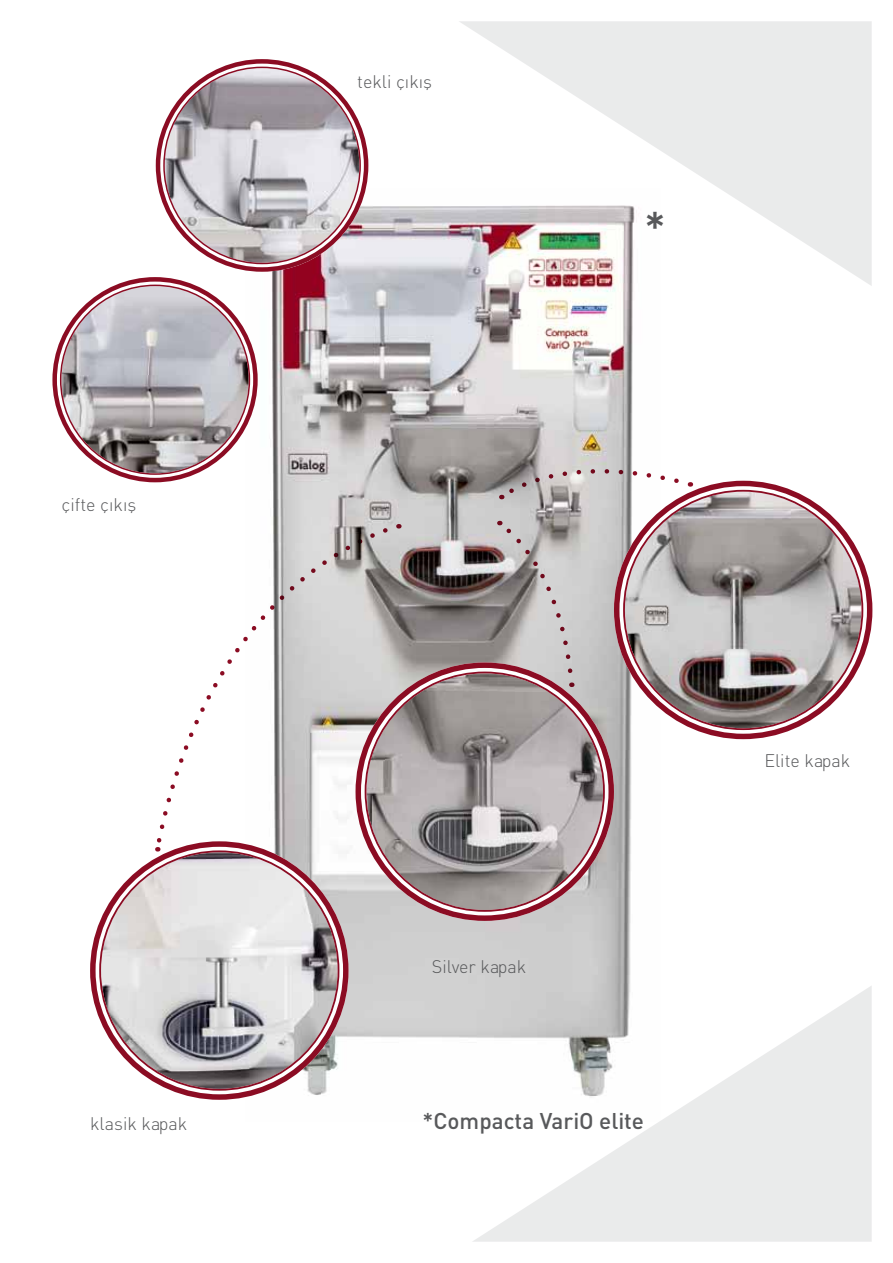
<style>
.page{position:relative;width:893px;height:1263px;background:#fff}
.page>*{position:absolute;margin:0;border:0;box-sizing:border-box;transform-origin:0 0}
.t1{font:45px "DIN Medium Tr";color:#58595b}
.t2{font:22.5px "DIN Medium Tr";color:#58595b}
.t3{font:18px "DINT Light Tr";color:#58595b}
</style>
<div class="page">
<img style="left:245px;top:189px;width:415px;height:908px">
<img style="left:361px;top:668px;width:247px;height:247px;border-radius:124px">
<img style="left:160px;top:64px;width:204px;height:203px;border-radius:102px">
<div style="left:156px;top:59px;width:212px;height:213px;border:9px solid #fff;border-radius:50%"></div>
<img style="left:57px;top:282px;width:196px;height:196px;border-radius:98px">
<div style="left:52px;top:277px;width:206px;height:205px;border:9px solid #fff;border-radius:50%"></div>
<div style="left:52px;top:277px;width:206px;height:205px;border:4px solid #8b0c23;border-radius:50%"></div>
<img style="left:96px;top:847px;width:247px;height:247px;border-radius:124px">
<div style="left:90px;top:841px;width:259px;height:259px;border:11px solid #fff;border-radius:50%"></div>
<img style="left:619px;top:486px;width:248px;height:248px;border-radius:124px">
<div style="left:614px;top:481px;width:258px;height:258px;border:11px solid #fff;border-radius:50%"></div>
<svg style="left:472px;top:985px;width:400px;height:257px;fill:#eaebeb"></svg>
<svg style="left:459px;top:21px;width:413px;height:265px;fill:#eaebeb"></svg>
<svg style="left:155px;top:525px;width:236px;height:323px"></svg>
<svg style="left:501px;top:459px;width:181px;height:40px"></svg>
<svg style="left:498px;top:521px;width:77px;height:155px;background:#b7b0b0"></svg>
<p class="t3" style="left:62px;top:493px;width:76px">çifte çıkış</p>
<p class="t3" style="left:90px;top:1113px;width:99px">klasik kapak</p>
<p class="t3" style="left:357px;top:71px;width:76px">tekli çıkış</p>
<h1 class="t1" style="left:644px;top:199px;width:23px">*</h1>
<p class="t3" style="left:432px;top:956px;width:96px">Silver kapak</p>
<p class="t2" style="left:422px;top:1107px;width:223px">*Compacta VariO elite</p>
<p class="t3" style="left:764px;top:749px;width:88px">Elite kapak</p>
</div>
